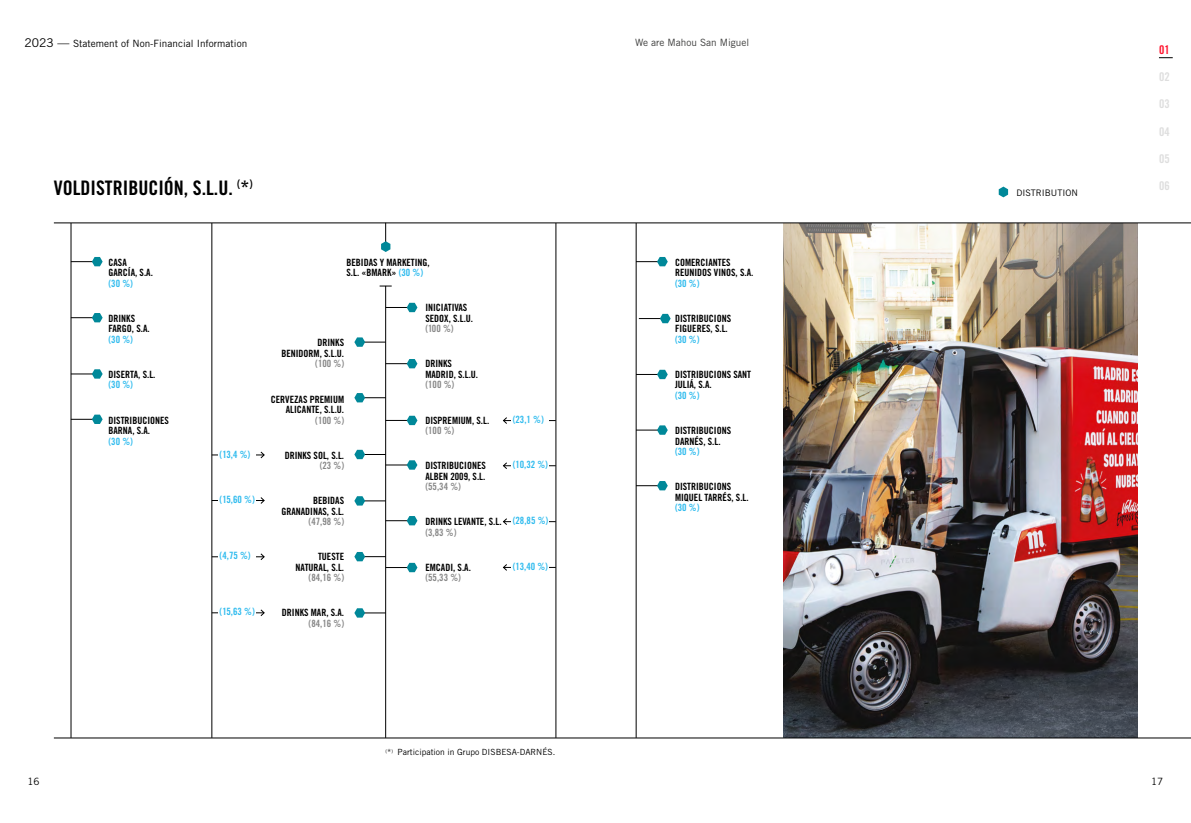
<style>
.page{position:relative;width:1191px;height:823px;background:#fff}
.page>*{position:absolute;margin:0;border:0;box-sizing:border-box;transform-origin:0 0}
.t1{font:20px "Trade Gothic LT Std Bd Cn 20";color:#000}
.t2{font:12px "Trade Gothic LT Std Bd Cn 20";color:#dedede}
.t3{font:12px "Trade Gothic LT Std Bd Cn 20";color:#ff132d}
.t4{font:10px/10.5px "Trade Gothic LT Std Bd Cn 20";color:#000}
.t5{font:10px "Trade Gothic LT Std Bd Cn 20";color:#2fbbee}
.t6{font:10px "Trade Gothic LT Std Bd Cn 20";color:#878787}
.t7{font:10px "Trade Gothic LT Std";color:#000}
.t8{font:10px "Trade Gothic LT Std";color:#3c3c3b}
.t9{font:9px "Trade Gothic LT Std";color:#000}
.t10{font:8.5px "Trade Gothic LT Std";color:#000}
.s1{font-size:12px}
.s2{color:#2fbbee}
</style>
<div class="page">
<img style="left:783px;top:410px;width:354px;height:327px">
<img style="left:775px;top:223px;width:391px;height:187px">
<hr style="left:212px;top:223px;width:1px;height:514px;background:#000">
<hr style="left:556px;top:223px;width:1px;height:514px;background:#000">
<hr style="left:71px;top:223px;width:1px;height:514px;background:#000">
<svg style="left:71px;top:257px;width:32px;height:9px"></svg>
<svg style="left:71px;top:313px;width:32px;height:9px"></svg>
<svg style="left:71px;top:369px;width:32px;height:9px"></svg>
<svg style="left:71px;top:414px;width:32px;height:9px"></svg>
<hr style="left:385px;top:286px;width:1px;height:451px;background:#000">
<svg style="left:381px;top:223px;width:9px;height:29px"></svg>
<svg style="left:386px;top:302px;width:31px;height:10px"></svg>
<svg style="left:386px;top:359px;width:31px;height:9px"></svg>
<svg style="left:386px;top:415px;width:31px;height:10px"></svg>
<svg style="left:386px;top:515px;width:31px;height:10px"></svg>
<svg style="left:354px;top:337px;width:31px;height:9px"></svg>
<svg style="left:354px;top:393px;width:32px;height:9px"></svg>
<svg style="left:354px;top:449px;width:63px;height:20px"></svg>
<svg style="left:354px;top:496px;width:32px;height:9px"></svg>
<svg style="left:354px;top:551px;width:63px;height:21px"></svg>
<svg style="left:354px;top:608px;width:32px;height:9px"></svg>
<svg style="left:379px;top:286px;width:13px;height:1px"></svg>
<hr style="left:212px;top:454px;width:52px;height:1px;background:#000">
<svg style="left:260px;top:451px;width:4px;height:7px"></svg>
<div style="left:218px;top:450px;width:38px;height:10px;background:#fff"></div>
<hr style="left:503px;top:465px;width:53px;height:1px;background:#000">
<svg style="left:503px;top:462px;width:4px;height:7px"></svg>
<div style="left:511px;top:461px;width:38px;height:10px;background:#fff"></div>
<hr style="left:503px;top:420px;width:53px;height:1px;background:#000">
<svg style="left:503px;top:417px;width:4px;height:6px"></svg>
<div style="left:511px;top:416px;width:38px;height:10px;background:#fff"></div>
<hr style="left:503px;top:521px;width:53px;height:1px;background:#000">
<svg style="left:503px;top:518px;width:4px;height:6px"></svg>
<div style="left:511px;top:516px;width:38px;height:11px;background:#fff"></div>
<hr style="left:503px;top:567px;width:53px;height:1px;background:#000">
<svg style="left:503px;top:564px;width:4px;height:6px"></svg>
<div style="left:511px;top:562px;width:38px;height:11px;background:#fff"></div>
<hr style="left:212px;top:500px;width:52px;height:1px;background:#000">
<svg style="left:260px;top:497px;width:4px;height:6px"></svg>
<div style="left:218px;top:495px;width:38px;height:11px;background:#fff"></div>
<hr style="left:212px;top:556px;width:52px;height:1px;background:#000">
<svg style="left:260px;top:553px;width:4px;height:6px"></svg>
<div style="left:218px;top:552px;width:38px;height:10px;background:#fff"></div>
<hr style="left:212px;top:612px;width:52px;height:1px;background:#000">
<svg style="left:260px;top:609px;width:4px;height:6px"></svg>
<div style="left:218px;top:608px;width:38px;height:10px;background:#fff"></div>
<hr style="left:54px;top:222px;width:1137px;height:1px;background:#000">
<hr style="left:54px;top:737px;width:1137px;height:1px;background:#000">
<svg style="left:998px;top:186px;width:10px;height:11px"></svg>
<hr style="left:636px;top:223px;width:1px;height:514px;background:#000">
<svg style="left:636px;top:257px;width:32px;height:9px"></svg>
<svg style="left:639px;top:314px;width:31px;height:9px"></svg>
<svg style="left:636px;top:369px;width:32px;height:10px"></svg>
<svg style="left:636px;top:480px;width:32px;height:10px"></svg>
<svg style="left:636px;top:425px;width:32px;height:9px"></svg>
<svg style="left:1159px;top:57px;width:13px;height:1px"></svg>
<p class="t7" style="left:24px;top:37px;width:224px"><span class="s1">2023 —</span> Statement of Non-Financial Information</p>
<h1 class="t1" style="left:54px;top:175px;width:200px">VOLDISTRIBUCIÓN, S.L.U. <sup>(</sup>*<sup>)</sup></h1>
<p class="t4" style="left:108px;top:257px;width:46px">CASA<br>GARCÍA, S.A.</p>
<p class="t5" style="left:108px;top:277px;width:26px">(30 %)</p>
<p class="t4" style="left:108px;top:313px;width:43px">DRINKS<br>FARGO, S.A.</p>
<p class="t5" style="left:108px;top:333px;width:26px">(30 %)</p>
<p class="t4" style="left:108px;top:369px;width:49px">DISERTA, S.L.</p>
<p class="t5" style="left:108px;top:378px;width:26px">(30 %)</p>
<p class="t4" style="left:108px;top:414px;width:62px">DISTRIBUCIONES<br>BARNA, S.A.</p>
<p class="t5" style="left:108px;top:434px;width:26px">(30 %)</p>
<p class="t5" style="left:220px;top:447px;width:32px">(13,4 %)</p>
<p class="t5" style="left:220px;top:493px;width:37px">(15,60 %)</p>
<p class="t5" style="left:220px;top:549px;width:33px">(4,75 %)</p>
<p class="t5" style="left:220px;top:605px;width:37px">(15,63 %)</p>
<p class="t4" style="left:346px;top:257px;width:85px">BEBIDAS Y MARKETING,<br>S.L. «BMARK» <span class="s2">(30 %)</span></p>
<p class="t4" style="left:425px;top:302px;width:49px">INICIATIVAS<br>SEDOX, S.L.U.</p>
<p class="t6" style="left:425px;top:322px;width:30px">(100 %)</p>
<p class="t4" style="left:425px;top:358px;width:54px">DRINKS<br>MADRID, S.L.U.</p>
<p class="t6" style="left:425px;top:378px;width:30px">(100 %)</p>
<p class="t4" style="left:425px;top:414px;width:65px">DISPREMIUM, S.L.</p>
<p class="t6" style="left:425px;top:424px;width:30px">(100 %)</p>
<p class="t4" style="left:425px;top:460px;width:62px">DISTRIBUCIONES<br>ALBEN 2009, S.L.</p>
<p class="t6" style="left:425px;top:480px;width:37px">(55,34 %)</p>
<p class="t4" style="left:425px;top:516px;width:78px">DRINKS LEVANTE, S.L.</p>
<p class="t6" style="left:425px;top:525px;width:33px">(3,83 %)</p>
<p class="t4" style="left:425px;top:561px;width:47px">EMCADI, S.A.</p>
<p class="t6" style="left:425px;top:571px;width:37px">(55,33 %)</p>
<p class="t4" style="left:281px;top:337px;width:64px;text-align:right">DRINKS<br>BENIDORM, S.L.U.</p>
<p class="t6" style="left:315px;top:357px;width:30px">(100 %)</p>
<p class="t4" style="left:271px;top:393px;width:75px;text-align:right">CERVEZAS PREMIUM<br>ALICANTE, S.L.U.</p>
<p class="t6" style="left:315px;top:413px;width:30px">(100 %)</p>
<p class="t4" style="left:285px;top:449px;width:61px">DRINKS SOL, S.L.</p>
<p class="t6" style="left:320px;top:459px;width:26px">(23 %)</p>
<p class="t4" style="left:281px;top:495px;width:64px;text-align:right">BEBIDAS<br>GRANADINAS, S.L.</p>
<p class="t6" style="left:308px;top:515px;width:37px">(47,98 %)</p>
<p class="t4" style="left:296px;top:551px;width:50px;text-align:right">TUESTE<br>NATURAL, S.L.</p>
<p class="t6" style="left:308px;top:571px;width:37px">(84,16 %)</p>
<p class="t4" style="left:282px;top:607px;width:64px">DRINKS MAR, S.A.</p>
<p class="t6" style="left:308px;top:616px;width:37px">(84,16 %)</p>
<p class="t5" style="left:513px;top:413px;width:33px">(23,1 %)</p>
<p class="t5" style="left:513px;top:458px;width:37px">(10,32 %)</p>
<p class="t5" style="left:513px;top:514px;width:37px">(28,85 %)</p>
<p class="t5" style="left:513px;top:560px;width:37px">(13,40 %)</p>
<p class="t10" style="left:386px;top:746px;width:171px"><sup>(</sup>*<sup>)</sup> Participation in Grupo DISBESA-DARNÉS.</p>
<p class="t8" style="left:635px;top:36px;width:116px">We are Mahou San Miguel</p>
<p class="t4" style="left:675px;top:257px;width:80px">COMERCIANTES<br>REUNIDOS VINOS, S.A.</p>
<p class="t5" style="left:675px;top:277px;width:26px">(30 %)</p>
<p class="t4" style="left:675px;top:313px;width:58px">DISTRIBUCIONS<br>FIGUERES, S.L.</p>
<p class="t5" style="left:675px;top:333px;width:26px">(30 %)</p>
<p class="t4" style="left:675px;top:369px;width:78px">DISTRIBUCIONS SANT<br>JULIÁ, S.A.</p>
<p class="t5" style="left:675px;top:389px;width:26px">(30 %)</p>
<p class="t4" style="left:675px;top:425px;width:58px">DISTRIBUCIONS<br>DARNÉS, S.L.</p>
<p class="t5" style="left:675px;top:445px;width:26px">(30 %)</p>
<p class="t4" style="left:675px;top:481px;width:75px">DISTRIBUCIONS<br>MIQUEL TARRÉS, S.L.</p>
<p class="t5" style="left:675px;top:501px;width:26px">(30 %)</p>
<p class="t9" style="left:1016px;top:187px;width:63px">DISTRIBUTION</p>
<p class="t3" style="left:1159px;top:42px;width:12px">01</p>
<p class="t2" style="left:1159px;top:70px;width:12px">02</p>
<p class="t2" style="left:1159px;top:97px;width:12px">03</p>
<p class="t2" style="left:1159px;top:124px;width:12px">04</p>
<p class="t2" style="left:1159px;top:151px;width:12px">05</p>
<p class="t2" style="left:1159px;top:178px;width:12px">06</p>
<p class="t7" style="left:27px;top:774px;width:14px">16</p>
<p class="t7" style="left:1151px;top:774px;width:14px">17</p>
</div>
